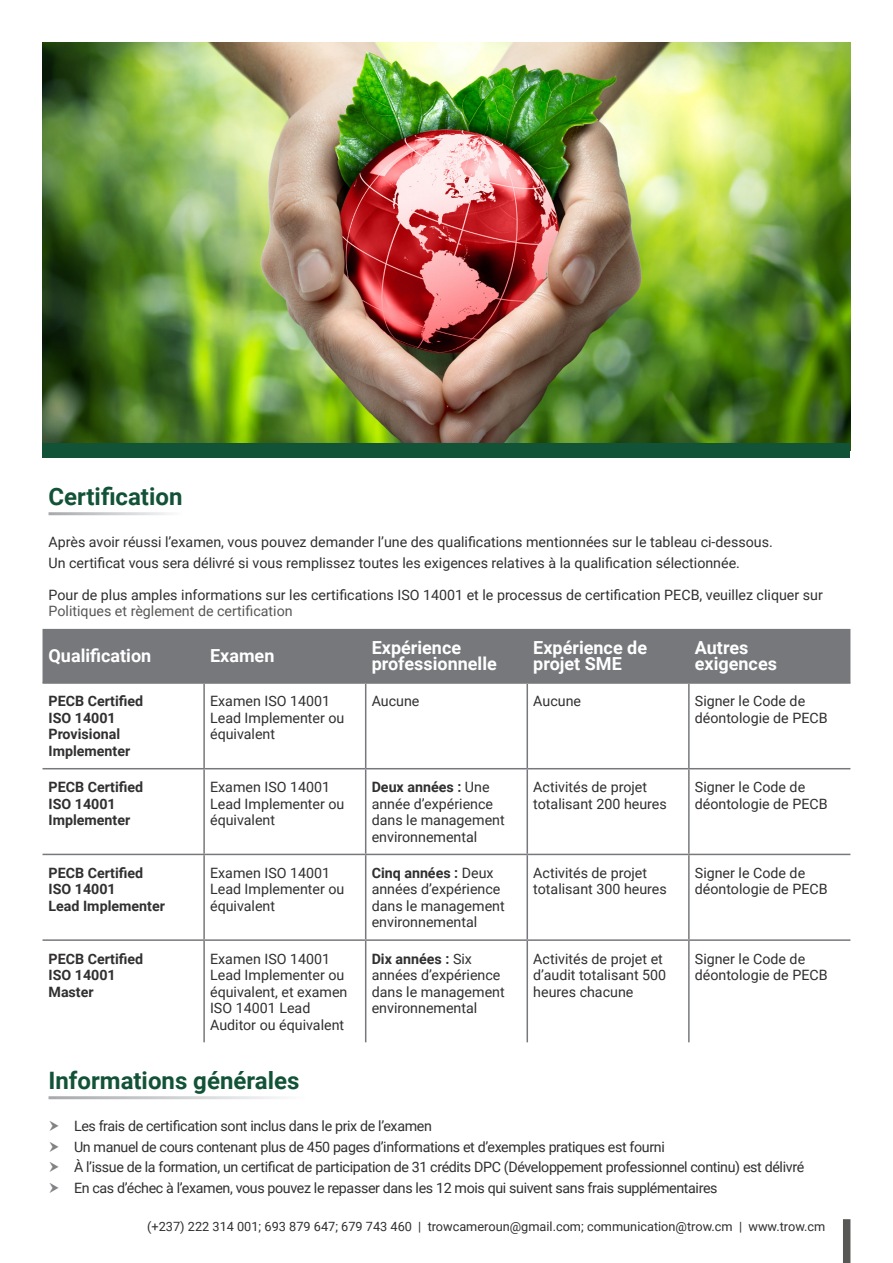
<style>
.page{position:relative;width:893px;height:1263px;background:#fff}
.page>*{position:absolute;margin:0;border:0;box-sizing:border-box;transform-origin:0 0}
.t1{font:700 24px "Roboto";color:#125237}
.t2{font:700 18px/16.5px "Roboto";color:#fff}
.Bullet_Points{font:14.25px/16.5px "Roboto";color:#312f30}
.Bullet_Points-2{font:14.25px "Roboto";letter-spacing:-.025em;color:#312f30}
.t3{font:700 14.25px/16.5px "Roboto";color:#312f30}
.Bullet_Points-3{font:12.75px "Roboto";color:#312f30}
.s1{color:#575756}
.s2{font-weight:700}
</style>
<div class="page">
<img style="left:43px;top:43px;width:807px;height:400px">
<div style="left:43px;top:443px;width:807px;height:15px;background:#125237"></div>
<div style="left:43px;top:629px;width:807px;height:53px;background:#76787b"></div>
<hr style="left:43px;top:939px;width:161px;height:2px;background:#76787b">
<hr style="left:204px;top:939px;width:162px;height:2px;background:#76787b">
<hr style="left:366px;top:939px;width:161px;height:2px;background:#76787b">
<hr style="left:527px;top:939px;width:162px;height:2px;background:#76787b">
<hr style="left:689px;top:939px;width:161px;height:2px;background:#76787b">
<hr style="left:203px;top:684px;width:2px;height:84px;background:#76787b">
<hr style="left:365px;top:684px;width:1px;height:84px;background:#76787b">
<hr style="left:526px;top:684px;width:2px;height:84px;background:#76787b">
<hr style="left:688px;top:684px;width:2px;height:84px;background:#76787b">
<hr style="left:43px;top:768px;width:161px;height:1px;background:#76787b">
<hr style="left:204px;top:768px;width:162px;height:1px;background:#76787b">
<hr style="left:203px;top:769px;width:2px;height:85px;background:#76787b">
<hr style="left:366px;top:768px;width:161px;height:1px;background:#76787b">
<hr style="left:365px;top:769px;width:1px;height:85px;background:#76787b">
<hr style="left:527px;top:768px;width:162px;height:1px;background:#76787b">
<hr style="left:526px;top:769px;width:2px;height:85px;background:#76787b">
<hr style="left:689px;top:768px;width:161px;height:1px;background:#76787b">
<hr style="left:688px;top:769px;width:2px;height:85px;background:#76787b">
<hr style="left:43px;top:854px;width:161px;height:1px;background:#76787b">
<hr style="left:204px;top:854px;width:162px;height:1px;background:#76787b">
<hr style="left:203px;top:855px;width:2px;height:84px;background:#76787b">
<hr style="left:366px;top:854px;width:161px;height:1px;background:#76787b">
<hr style="left:365px;top:855px;width:1px;height:84px;background:#76787b">
<hr style="left:527px;top:854px;width:162px;height:1px;background:#76787b">
<hr style="left:526px;top:855px;width:2px;height:84px;background:#76787b">
<hr style="left:689px;top:854px;width:161px;height:1px;background:#76787b">
<hr style="left:688px;top:855px;width:2px;height:84px;background:#76787b">
<hr style="left:203px;top:941px;width:2px;height:101px;background:#76787b">
<hr style="left:365px;top:941px;width:1px;height:101px;background:#76787b">
<hr style="left:526px;top:941px;width:2px;height:101px;background:#76787b">
<hr style="left:688px;top:941px;width:2px;height:101px;background:#76787b">
<hr style="left:43px;top:682px;width:161px;height:2px;background:#76787b">
<hr style="left:204px;top:682px;width:162px;height:2px;background:#76787b">
<hr style="left:366px;top:682px;width:161px;height:2px;background:#76787b">
<hr style="left:527px;top:682px;width:162px;height:2px;background:#76787b">
<hr style="left:689px;top:682px;width:161px;height:2px;background:#76787b">
<div style="left:843px;top:1219px;width:7px;height:44px;background:#575756"></div>
<p class="t1" style="left:49px;top:479px;width:135px">Certification</p>
<p class="Bullet_Points" style="left:49px;top:533px;width:726px">Après avoir réussi l’examen, vous pouvez demander l’une des qualifications mentionnées sur le tableau ci-dessous.</p>
<p class="Bullet_Points" style="left:49px;top:554px;width:693px">Un certificat vous sera délivré si vous remplissez toutes les exigences relatives à la qualification sélectionnée.</p>
<p class="Bullet_Points" style="left:49px;top:586px;width:776px">Pour de plus amples informations sur les certifications ISO 14001 et le processus de certification PECB, veuillez cliquer sur<br><span class="s1">Politiques et règlement de certification</span></p>
<p class="t2" style="left:49px;top:647px;width:104px">Qualification</p>
<p class="t2" style="left:210px;top:647px;width:66px">Examen</p>
<p class="t2" style="left:372px;top:638px;width:91px">Expérience</p>
<p class="t2" style="left:533px;top:638px;width:115px">Expérience de projet SME</p>
<p class="t2" style="left:695px;top:638px;width:55px">Autres</p>
<p class="t2" style="left:372px;top:655px;width:127px">professionnelle</p>
<p class="t2" style="left:695px;top:655px;width:84px">exigences</p>
<p class="t3" style="left:49px;top:693px;width:96px">PECB Certified</p>
<p class="t3" style="left:49px;top:709px;width:69px">ISO 14001</p>
<p class="t3" style="left:49px;top:726px;width:83px">Provisional<br>Implementer</p>
<p class="t3" style="left:49px;top:778px;width:96px">PECB Certified</p>
<p class="t3" style="left:49px;top:795px;width:83px">ISO 14001<br>Implementer</p>
<p class="t3" style="left:49px;top:864px;width:96px">PECB Certified</p>
<p class="t3" style="left:49px;top:880px;width:69px">ISO 14001</p>
<p class="t3" style="left:49px;top:897px;width:118px">Lead Implementer</p>
<p class="Bullet_Points" style="left:210px;top:693px;width:136px">Examen ISO 14001<br>Lead Implementer ou équivalent</p>
<p class="Bullet_Points" style="left:372px;top:693px;width:49px">Aucune</p>
<p class="Bullet_Points" style="left:533px;top:693px;width:49px">Aucune</p>
<p class="Bullet_Points" style="left:695px;top:693px;width:134px">Signer le Code de déontologie de PECB</p>
<p class="Bullet_Points" style="left:210px;top:778px;width:136px">Examen ISO 14001<br>Lead Implementer ou équivalent</p>
<p class="Bullet_Points" style="left:372px;top:778px;width:135px"><span class="s2">Deux années :</span> Une année d’expérience dans le management environnemental</p>
<p class="Bullet_Points" style="left:533px;top:778px;width:135px">Activités de projet totalisant 200 heures</p>
<p class="Bullet_Points" style="left:695px;top:778px;width:134px">Signer le Code de déontologie de PECB</p>
<p class="Bullet_Points" style="left:210px;top:864px;width:136px">Examen ISO 14001<br>Lead Implementer ou équivalent</p>
<p class="Bullet_Points" style="left:372px;top:864px;width:135px"><span class="s2">Cinq années :</span> Deux années d’expérience dans le management environnemental</p>
<p class="Bullet_Points" style="left:533px;top:864px;width:135px">Activités de projet totalisant 300 heures</p>
<p class="Bullet_Points" style="left:695px;top:864px;width:134px">Signer le Code de déontologie de PECB</p>
<p class="t3" style="left:49px;top:950px;width:96px">PECB Certified</p>
<p class="t3" style="left:49px;top:966px;width:69px">ISO 14001</p>
<p class="t3" style="left:49px;top:983px;width:47px">Master</p>
<p class="Bullet_Points" style="left:210px;top:950px;width:139px">Examen ISO 14001<br>Lead Implementer ou équivalent, et examen<br>ISO 14001 Lead<br>Auditor ou équivalent</p>
<p class="Bullet_Points" style="left:372px;top:950px;width:135px"><span class="s2">Dix années :</span> Six années d’expérience dans le management environnemental</p>
<p class="Bullet_Points" style="left:533px;top:950px;width:134px">Activités de projet et d’audit totalisant 500 heures chacune</p>
<p class="Bullet_Points" style="left:695px;top:950px;width:134px">Signer le Code de déontologie de PECB</p>
<p class="t1" style="left:49px;top:1063px;width:252px">Informations générales</p>
<p class="Bullet_Points-2" style="left:74px;top:1116px;width:359px">Les frais de certification sont inclus dans le prix de l’examen</p>
<p class="Bullet_Points-2" style="left:74px;top:1137px;width:592px">Un manuel de cours contenant plus de 450 pages d’informations et d’exemples pratiques est fourni</p>
<p class="Bullet_Points-2" style="left:74px;top:1157px;width:732px">À l’issue de la formation, un certificat de participation de 31 crédits DPC (Développement professionnel continu) est délivré</p>
<p class="Bullet_Points-2" style="left:74px;top:1178px;width:645px">En cas d’échec à l’examen, vous pouvez le repasser dans les 12 mois qui suivent sans frais supplémentaires</p>
<p class="Bullet_Points-3" style="left:147px;top:1218px;width:680px">(+237) 222 314 001; 693 879 647; 679 743 460 | trowcameroun@gmail.com; communication@trow.cm | www.trow.cm</p>
</div>
